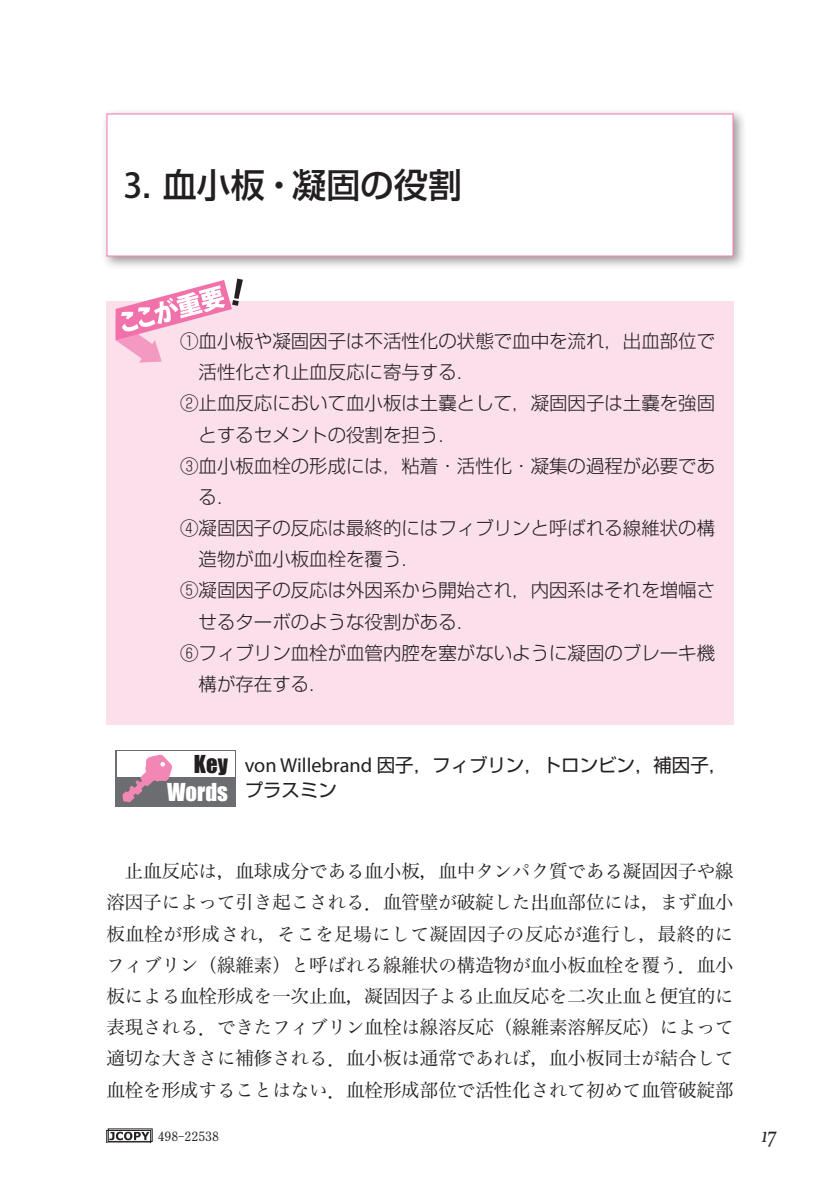
<style>
.page{position:relative;width:840px;height:1191px;background:#fff}
.page>*{position:absolute;margin:0;border:0;box-sizing:border-box;transform-origin:0 0}
.t1{font:500 34px "Shin Go Pro";color:#231f20}
.t2{font:22.6px "Impact";color:#fff}
.t3{font:22.6px "Impact";color:#231f20}
.t4{font:italic 22.6px "Constantia";color:#231f20;scale:.81 1}
.t5{font:18.4px/31.2px "Hira Min Pro W3";color:#231f20;text-align:justify}
.t6{font:300 18.4px "Shin Go Pro";color:#231f20}
.t7{font:18.4px/25.6px "Shin Go Pro";color:#231f20}
.t8{font:700 12.8px "Futo Min A101 Pro";color:#231f20}
.s1{font-family:"Koz Go Pro"}
.s2{font-family:"Myriad Pro";font-size:20.2px}
</style>
<div class="page">
<svg style="left:106px;top:1128px;width:46px;height:14px"></svg>
<div style="left:106px;top:300px;width:627px;height:424px;background:#fbdfeb"></div>
<div style="left:116px;top:750px;width:119px;height:56px;background:#6c6d70"></div>
<div style="left:117px;top:751px;width:117px;height:26px;background:#fff"></div>
<svg style="left:122px;top:754px;width:50px;height:48px"></svg>
<div style="left:101px;top:108px;width:645px;height:162px;background:#231f20;opacity:.45"></div>
<div style="left:106px;top:113px;width:627px;height:144px;background:#fff;border:1px solid #f287b6"></div>
<svg style="left:116px;top:279px;width:127px;height:84px"></svg>
<h1 class="t1" style="left:123px;top:157px;width:340px"><span class="s1">3</span>．血小板・凝固の役割</h1>
<p class="t6" style="left:180px;top:326px;width:536px">①血小板や凝固因子は不活性化の状態で血中を流れ，出血部位で</p>
<p class="t6" style="left:198px;top:357px;width:278px">活性化され止血反応に寄与する．</p>
<p class="t6" style="left:180px;top:388px;width:536px">②止血反応において血小板は土嚢として，凝固因子は土嚢を強固</p>
<p class="t6" style="left:198px;top:419px;width:259px">とするセメントの役割を担う．</p>
<p class="t6" style="left:180px;top:450px;width:536px">③血小板血栓の形成には，粘着・活性化・凝集の過程が必要であ</p>
<p class="t6" style="left:198px;top:482px;width:38px">る．</p>
<p class="t6" style="left:180px;top:513px;width:536px">④凝固因子の反応は最終的にはフィブリンと呼ばれる線維状の構</p>
<p class="t6" style="left:198px;top:544px;width:223px">造物が血小板血栓を覆う．</p>
<p class="t6" style="left:180px;top:575px;width:536px">⑤凝固因子の反応は外因系から開始され，内因系はそれを増幅さ</p>
<p class="t6" style="left:198px;top:606px;width:278px">せるターボのような役割がある．</p>
<p class="t6" style="left:180px;top:638px;width:536px">⑥フィブリン血栓が血管内腔を塞がないように凝固のブレーキ機</p>
<p class="t6" style="left:198px;top:669px;width:130px">構が存在する．</p>
<p class="t3" style="left:194px;top:747px;width:35px">Key</p>
<p class="t2" style="left:167px;top:774px;width:62px">Words</p>
<p class="t7" style="left:244px;top:750px;width:483px"><span class="s2">von Willebrand</span> 因子，フィブリン，トロンビン，補因子，プラスミン</p>
<p class="t5" style="left:106px;top:854px;width:628px;text-indent:18px">止血反応は，血球成分である血小板，血中タンパク質である凝固因子や線溶因子によって引き起こされる．血管壁が破綻した出血部位には，まず血小板血栓が形成され，そこを足場にして凝固因子の反応が進行し，最終的にフィブリン（線維素）と呼ばれる線維状の構造物が血小板血栓を覆う．血小板による血栓形成を一次止血，凝固因子よる止血反応を二次止血と便宜的に表現される．できたフィブリン血栓は線溶反応（線維素溶解反応）によって適切な大きさに補修される．血小板は通常であれば，血小板同士が結合して血栓を形成することはない．血栓形成部位で活性化されて初めて血管破綻部</p>
<p class="t8" style="left:158px;top:1125px;width:63px">498-22538</p>
<p class="t4" style="left:761px;top:1119px;width:19px">17</p>
</div>
